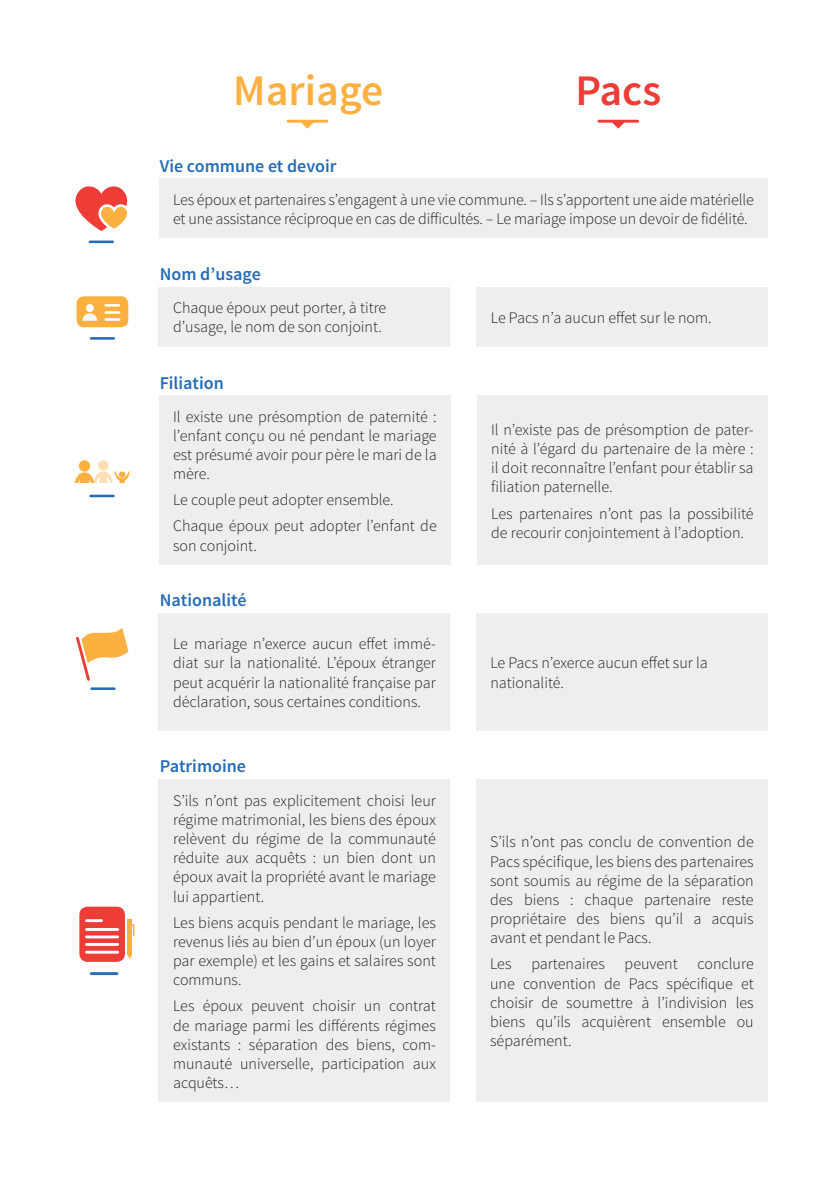
<style>
.page{position:relative;width:840px;height:1191px;background:#fff}
.page>*{position:absolute;margin:0;border:0;box-sizing:border-box;transform-origin:0 0}
.t1{font:600 43.6px "Source Sans Pro";color:#fbb040}
.t2{font:600 43.6px "Source Sans Pro";color:#ee3c36}
.t3{font:600 18px "Source Sans Pro";color:#256cb5}
.t4{font:300 16px/19.2px "Source Sans Pro";color:#231f20;text-align:justify}
</style>
<div class="page">
<div style="left:159px;top:178px;width:608px;height:60px;background:#eeeeef"></div>
<div style="left:159px;top:287px;width:291px;height:60px;background:#eeeeef"></div>
<div style="left:159px;top:613px;width:291px;height:117px;background:#eeeeef"></div>
<div style="left:159px;top:779px;width:291px;height:323px;background:#eeeeef"></div>
<div style="left:475px;top:779px;width:292px;height:323px;background:#eeeeef"></div>
<div style="left:159px;top:395px;width:291px;height:170px;background:#eeeeef"></div>
<div style="left:476px;top:287px;width:291px;height:60px;background:#eeeeef"></div>
<div style="left:476px;top:613px;width:291px;height:117px;background:#eeeeef"></div>
<div style="left:476px;top:395px;width:291px;height:170px;background:#eeeeef"></div>
<hr style="left:90px;top:240px;width:23px;height:3px;background:#256cb5">
<svg style="left:75px;top:186px;width:53px;height:45px"></svg>
<hr style="left:91px;top:337px;width:23px;height:3px;background:#256cb5">
<div style="left:76px;top:296px;width:52px;height:31px;background:#fbb040;border-radius:7px"></div>
<svg style="left:106px;top:304px;width:13px;height:17px"></svg>
<div style="left:86px;top:304px;width:8px;height:8px;background:#fff;border-radius:50%"></div>
<svg style="left:82px;top:313px;width:15px;height:8px"></svg>
<hr style="left:91px;top:687px;width:23px;height:3px;background:#256cb5">
<svg style="left:76px;top:628px;width:53px;height:53px"></svg>
<hr style="left:598px;top:120px;width:39px;height:3px;background:#ee3c36">
<hr style="left:288px;top:120px;width:38px;height:3px;background:#fbb040">
<hr style="left:91px;top:972px;width:26px;height:3px;background:#256cb5">
<div style="left:79px;top:906px;width:46px;height:56px;background:#ee3c36;border-radius:8px"></div>
<hr style="left:86px;top:919px;width:15px;height:3px;background:#fff">
<hr style="left:86px;top:928px;width:32px;height:3px;background:#fff">
<hr style="left:86px;top:935px;width:32px;height:3px;background:#fff">
<hr style="left:86px;top:943px;width:32px;height:3px;background:#fff">
<hr style="left:86px;top:950px;width:32px;height:3px;background:#fff">
<div style="left:127px;top:919px;width:5px;height:36px;background:#fbb040"></div>
<svg style="left:127px;top:955px;width:5px;height:4px"></svg>
<svg style="left:132px;top:924px;width:3px;height:12px"></svg>
<svg style="left:300px;top:122px;width:14px;height:7px"></svg>
<svg style="left:611px;top:122px;width:13px;height:7px"></svg>
<div style="left:79px;top:460px;width:11px;height:11px;background:#fbb040;border-radius:50%"></div>
<svg style="left:98px;top:460px;width:11px;height:11px"></svg>
<svg style="left:74px;top:471px;width:56px;height:12px"></svg>
<hr style="left:90px;top:495px;width:23px;height:2px;background:#256cb5">
<p class="t1" style="left:233px;top:63px;width:151px">Mariage</p>
<p class="t2" style="left:575px;top:63px;width:87px">Pacs</p>
<p class="t3" style="left:160px;top:155px;width:178px">Vie commune et devoir</p>
<p class="t4" style="left:173px;top:190px;width:581px">Les époux et partenaires s’engagent à une vie commune. – Ils s’apportent une aide matérielle et une assistance réciproque en cas de difficultés. – Le mariage impose un devoir de fidélité.</p>
<p class="t3" style="left:160px;top:263px;width:102px">Nom d’usage</p>
<p class="t4" style="left:173px;top:298px;width:215px">Chaque époux peut porter, à titre d’usage, le nom de son conjoint.</p>
<p class="t3" style="left:160px;top:371px;width:66px">Filiation</p>
<p class="t4" style="left:173px;top:407px;width:265px">Il existe une présomption de paternité : l’enfant conçu ou né pendant le mariage est présumé avoir pour père le mari de la mère.</p>
<p class="t4" style="left:173px;top:490px;width:222px">Le couple peut adopter ensemble.</p>
<p class="t4" style="left:173px;top:516px;width:265px">Chaque époux peut adopter l’enfant de son conjoint.</p>
<p class="t3" style="left:160px;top:589px;width:88px">Nationalité</p>
<p class="t4" style="left:173px;top:634px;width:264px">Le mariage n’exerce aucun effet immé&shy;diat sur la nationalité. L’époux étranger peut acquérir la nationalité française par déclaration, sous certaines conditions.</p>
<p class="t3" style="left:160px;top:755px;width:88px">Patrimoine</p>
<p class="t4" style="left:173px;top:791px;width:264px">S’ils n’ont pas explicitement choisi leur régime matrimonial, les biens des époux relèvent du régime de la communauté réduite aux acquêts : un bien dont un époux avait la propriété avant le mariage lui appartient.</p>
<p class="t4" style="left:173px;top:913px;width:264px">Les biens acquis pendant le mariage, les revenus liés au bien d’un époux (un loyer par exemple) et les gains et salaires sont communs.</p>
<p class="t4" style="left:173px;top:996px;width:264px">Les époux peuvent choisir un contrat de mariage parmi les différents régimes existants : séparation des biens, com&shy;munauté universelle, participation aux acquêts…</p>
<p class="t4" style="left:490px;top:308px;width:222px">Le Pacs n’a aucun effet sur le nom.</p>
<p class="t4" style="left:491px;top:420px;width:264px">Il n’existe pas de présomption de pater&shy;nité à l’égard du partenaire de la mère : il doit reconnaître l’enfant pour établir sa filiation paternelle.</p>
<p class="t4" style="left:491px;top:504px;width:264px">Les partenaires n’ont pas la possibilité de recourir conjointement à l’adoption.</p>
<p class="t4" style="left:490px;top:653px;width:219px">Le Pacs n’exerce aucun effet sur la nationalité.</p>
<p class="t4" style="left:490px;top:832px;width:265px">S’ils n’ont pas conclu de convention de Pacs spécifique, les biens des partenaires sont soumis au régime de la séparation des biens : chaque partenaire reste propriétaire des biens qu’il a acquis avant et pendant le Pacs.</p>
<p class="t4" style="left:490px;top:954px;width:265px">Les partenaires peuvent conclure une convention de Pacs spécifique et choisir de soumettre à l’indivision les biens qu’ils acquièrent ensemble ou séparément.</p>
</div>
